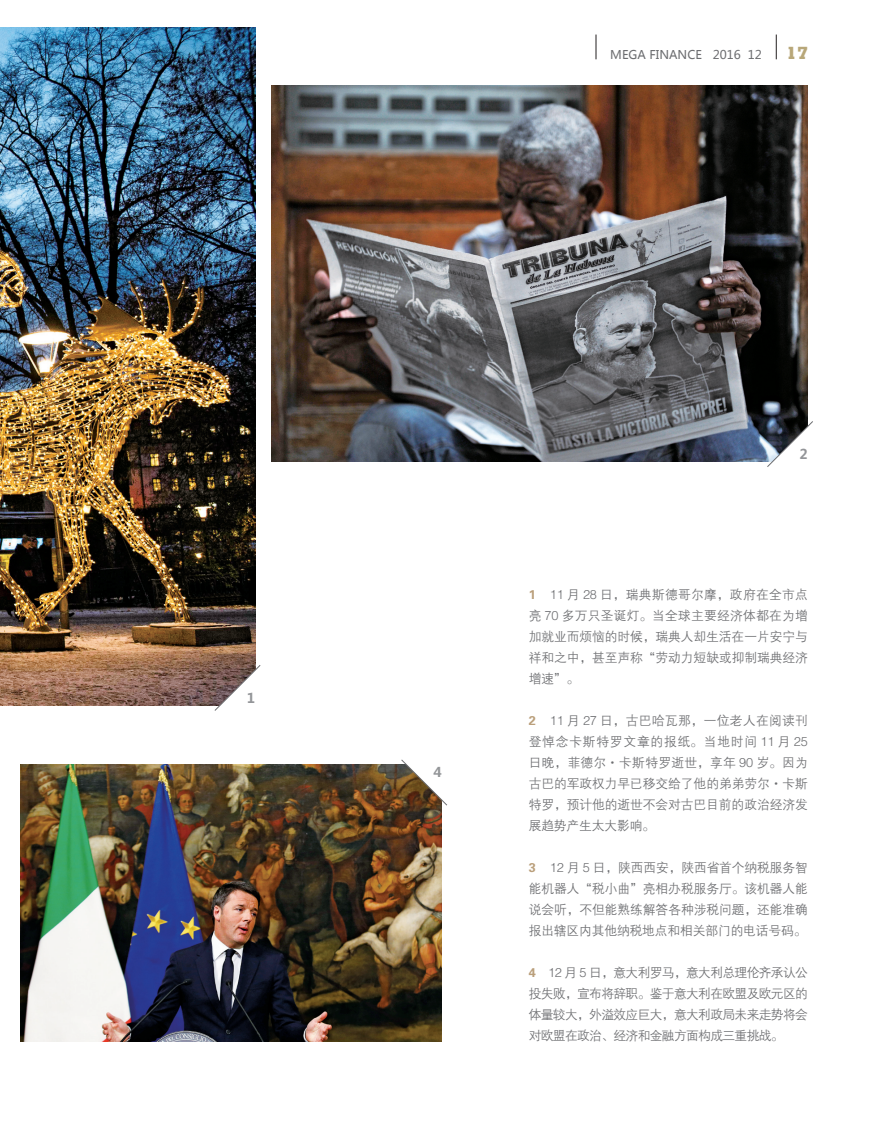
<style>
.page{position:relative;width:893px;height:1127px;background:#fff}
.page>*{position:absolute;margin:0;border:0;box-sizing:border-box;transform-origin:0 0}
.t1{font:800 16.95px "Stymie BT";color:#b8a779}
.t2{font:700 13.5px "Microsoft Ya Hei";color:#939598}
.t3{font:12.75px/21px "FZZDXJW GB1 0";letter-spacing:-.005em;color:#6c6d70;text-align:justify}
.t4{font:12px "Microsoft Ya Hei";color:#6c6d70}
.s1{font-family:"FZDHTJW GB1 0";color:#ba9f7b}
</style>
<div class="page">
<svg style="left:596px;top:35px;width:1px;height:24px"></svg>
<svg style="left:776px;top:35px;width:1px;height:24px"></svg>
<img style="left:0;top:27px;width:255px;height:678px">
<img style="left:271px;top:85px;width:537px;height:377px">
<svg style="left:766px;top:420px;width:47px;height:47px"></svg>
<img style="left:21px;top:765px;width:421px;height:277px">
<svg style="left:400px;top:759px;width:47px;height:47px"></svg>
<svg style="left:214px;top:664px;width:47px;height:47px"></svg>
<p class="t2" style="left:247px;top:688px;width:10px">1</p>
<p class="t4" style="left:610px;top:47px;width:153px">MEGA FINANCE 2016 12</p>
<p class="t1" style="left:786px;top:43px;width:23px">17</p>
<p class="t2" style="left:433px;top:762px;width:10px">4</p>
<p class="t2" style="left:799px;top:445px;width:10px">2</p>
<p class="t3" style="left:529px;top:584px;width:281px"><span class="s1">1</span> 11 月 28 日，瑞典斯德哥尔摩，政府在全市点亮 70 多万只圣诞灯。当全球主要经济体都在为增加就业而烦恼的时候，瑞典人却生活在一片安宁与祥和之中，甚至声称“劳动力短缺或抑制瑞典经济增速”。</p>
<p class="t3" style="left:529px;top:710px;width:281px"><span class="s1">2</span> 11 月 27 日，古巴哈瓦那，一位老人在阅读刊登悼念卡斯特罗文章的报纸。当地时间 11 月 25日晚，菲德尔·卡斯特罗逝世，享年 90 岁。因为古巴的军政权力早已移交给了他的弟弟劳尔·卡斯特罗，预计他的逝世不会对古巴目前的政治经济发展趋势产生太大影响。</p>
<p class="t3" style="left:529px;top:857px;width:281px"><span class="s1">3</span> 12 月 5 日，陕西西安，陕西省首个纳税服务智能机器人“税小曲”亮相办税服务厅。该机器人能说会听，不但能熟练解答各种涉税问题，还能准确报出辖区内其他纳税地点和相关部门的电话号码。</p>
<p class="t3" style="left:529px;top:962px;width:281px"><span class="s1">4</span> 12 月 5 日，意大利罗马，意大利总理伦齐承认公投失败，宣布将辞职。鉴于意大利在欧盟及欧元区的体量较大，外溢效应巨大，意大利政局未来走势将会对欧盟在政治、经济和金融方面构成三重挑战。</p>
</div>
